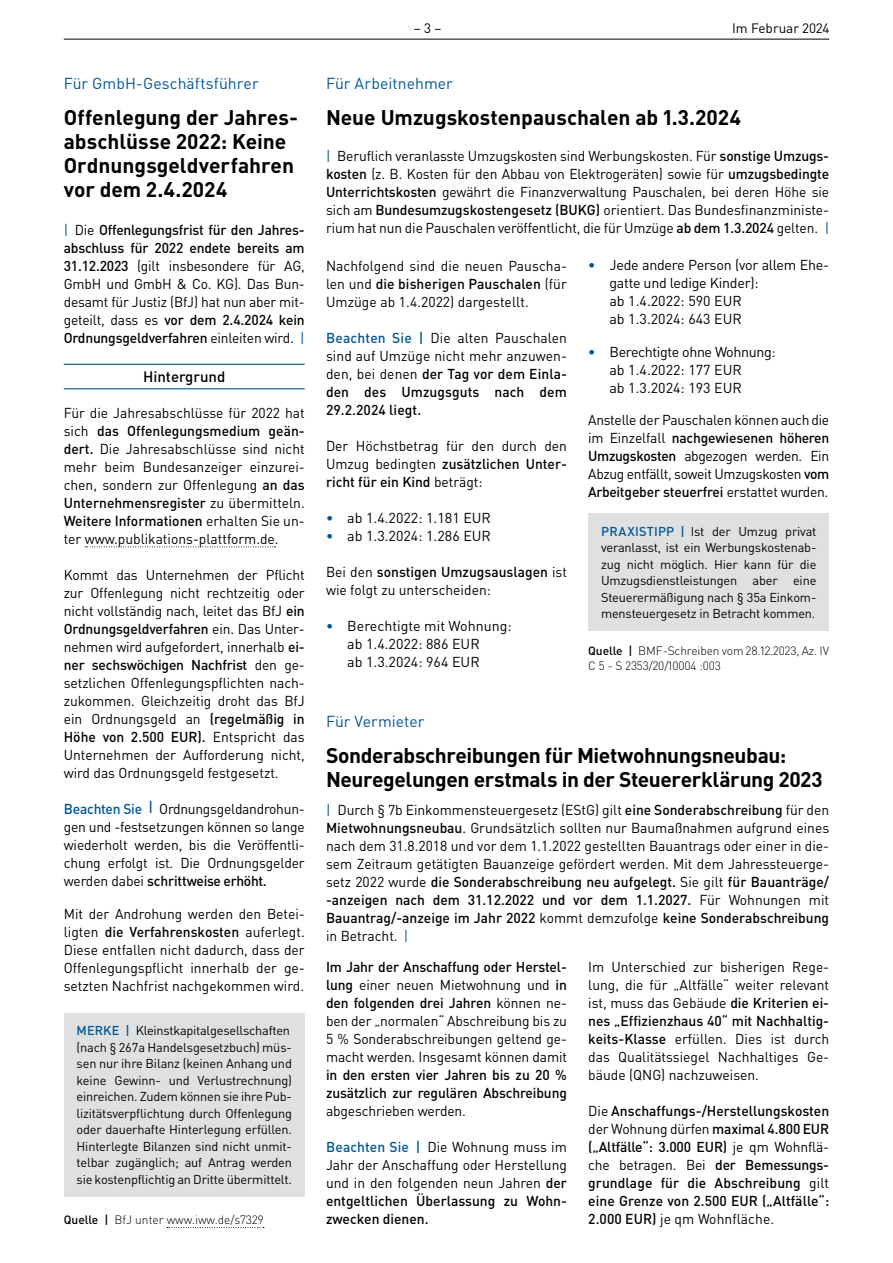
<style>
.page{position:relative;width:893px;height:1263px;background:#fff}
.page>*{position:absolute;margin:0;border:0;box-sizing:border-box;transform-origin:0 0}
.t1{font:700 21px/24px "DIN Pro";letter-spacing:-.005em;color:#000001}
.t2{font:15.75px "DIN Pro";color:#015695}
.t3{font:500 15px "DIN Pro";color:#000001}
.t4{font:14.25px/18px "DIN Pro";color:#000001;text-align:justify}
.t5{font:500 14.25px/18px "DIN Pro";letter-spacing:-.01em;color:#000001}
.t6{font:14.25px/18px "DIN Pro";letter-spacing:-.02em;color:#000001}
.t7{font:14.25px/18px "DIN Pro";letter-spacing:-.025em;color:#000001}
.t8{font:13.5px "DIN Pro";color:#000001}
.t9{font:12.75px/16.5px "DIN Pro";letter-spacing:-.015em;color:#000001}
.t10{font:300 12px/15px "DIN Pro";letter-spacing:-.01em;color:#000001}
.s1{color:#015695}
.s2{font-weight:500}
.s3{font-weight:500;color:#015695}
.s4{font-weight:400}
</style>
<div class="page">
<hr style="left:64px;top:39px;width:765px;height:1px;background:#000001">
<hr style="left:64px;top:364px;width:241px;height:1px;background:#015695">
<hr style="left:64px;top:388px;width:241px;height:1px;background:#015695">
<svg style="left:85px;top:546px;width:191px;height:1px"></svg>
<svg style="left:167px;top:1227px;width:97px;height:1px"></svg>
<div style="left:64px;top:1013px;width:241px;height:184px;background:#dfe1e1"></div>
<div style="left:588px;top:513px;width:241px;height:118px;background:#dfe1e1"></div>
<p class="t2" style="left:64px;top:73px;width:196px">Für GmbH-Geschäftsführer</p>
<h1 class="t1" style="left:64px;top:105px;width:236px">Offenlegung der Jahres&shy;abschlüsse 2022: Keine<br>Ordnungsgeldverfahren vor dem 2.4.2024</h1>
<p class="t4" style="left:64px;top:220px;width:242px"><span class="s1">|</span> Die <span class="s2">Offenlegungsfrist für den Jahres&shy;abschluss für 2022 endete bereits am 31.12.2023</span> (gilt insbesondere für AG, GmbH und GmbH &amp; Co. KG). Das Bun&shy;desamt für Justiz (BfJ) hat nun aber mit&shy;geteilt, dass es <span class="s2">vor dem 2.4.2024 kein Ordnungsgeldverfahren</span> einleiten wird. <span class="s1">|</span></p>
<p class="t3" style="left:143px;top:366px;width:84px">Hintergrund</p>
<p class="t4" style="left:64px;top:403px;width:242px">Für die Jahresabschlüsse für 2022 hat sich <span class="s2">das Offenlegungsmedium geän&shy;dert.</span> Die Jahresabschlüsse sind nicht mehr beim Bundesanzeiger einzurei&shy;chen, sondern zur Offenlegung <span class="s2">an das Unternehmensregister</span> zu übermitteln.<br><span class="s2">Weitere Informationen</span> erhalten Sie un&shy;ter www.publikations-plattform.de.</p>
<p class="t4" style="left:64px;top:565px;width:242px">Kommt das Unternehmen der Pflicht zur Offenlegung nicht rechtzeitig oder nicht vollständig nach, leitet das BfJ <span class="s2">ein Ordnungsgeldverfahren</span> ein. Das Unter&shy;nehmen wird aufgefordert, innerhalb <span class="s2">ei&shy;ner sechswöchigen Nachfrist</span> den ge&shy;setzlichen Offenlegungspflichten nach&shy;zukommen. Gleichzeitig droht das BfJ ein Ordnungsgeld an <span class="s2">(regelmäßig in Höhe von 2.500 EUR).</span> Entspricht das Unternehmen der Aufforderung nicht, wird das Ordnungsgeld festgesetzt.</p>
<p class="t4" style="left:64px;top:799px;width:242px"><span class="s3">Beachten Sie |</span> Ordnungsgeldandrohun&shy;gen und -festsetzungen können so lange wiederholt werden, bis die Veröffentli&shy;chung erfolgt ist. Die Ordnungsgelder werden dabei <span class="s2">schrittweise erhöht.</span></p>
<p class="t4" style="left:64px;top:904px;width:242px">Mit der Androhung werden den Betei&shy;ligten <span class="s2">die Verfahrenskosten</span> auferlegt.<br>Diese entfallen nicht dadurch, dass der Offenlegungspflicht innerhalb der ge&shy;setzten Nachfrist nachgekommen wird.</p>
<p class="t9" style="left:77px;top:1022px;width:217px"><span class="s3">MERKE |</span> Kleinstkapitalgesellschaften (nach § 267a Handelsgesetzbuch) müs&shy;sen nur ihre Bilanz (keinen Anhang und keine Gewinn- und Verlustrechnung) einreichen. Zudem können sie ihre Pub&shy;lizitätsverpflichtung durch Offenlegung oder dauerhafte Hinterlegung erfüllen.<br>Hinterlegte Bilanzen sind nicht unmit&shy;telbar zugänglich; auf Antrag werden sie kostenpflichtig an Dritte übermittelt.</p>
<p class="t10" style="left:64px;top:1212px;width:201px"><span class="s2">Quelle |</span> BfJ unter www.iww.de/s7329</p>
<p class="t8" style="left:414px;top:19px;width:29px">– 3 –</p>
<p class="t8" style="left:732px;top:19px;width:99px">Im Februar 2024</p>
<p class="t2" style="left:326px;top:73px;width:128px">Für Arbeitnehmer</p>
<h1 class="t1" style="left:326px;top:105px;width:417px">Neue Umzugskostenpauschalen ab 1.3.2024</h1>
<p class="t4" style="left:326px;top:147px;width:505px"><span class="s1">|</span> Beruflich veranlasste Umzugskosten sind Werbungskosten. Für <span class="s2">sonstige Umzugs&shy;kosten</span> (z. B. Kosten für den Abbau von Elektrogeräten) sowie für <span class="s2">umzugsbedingte Unterrichtskosten</span> gewährt die Finanzverwaltung Pauschalen, bei deren Höhe sie sich am <span class="s2">Bundesumzugskostengesetz (BUKG)</span> orientiert. Das Bundesfinanzministe&shy;rium hat nun die Pauschalen veröffentlicht, die für Umzüge <span class="s2">ab dem 1.3.2024</span> gelten. <span class="s1">|</span></p>
<p class="t4" style="left:326px;top:256px;width:242px">Nachfolgend sind die neuen Pauscha&shy;len und <span class="s2">die bisherigen Pauschalen</span> (für Umzüge ab 1.4.2022) dargestellt.</p>
<p class="t4" style="left:326px;top:328px;width:242px"><span class="s3">Beachten Sie |</span> Die alten Pauschalen sind auf Umzüge nicht mehr anzuwen&shy;den, bei denen <span class="s2">der Tag vor dem Einla&shy;den des Umzugsguts nach dem 29.2.2024 liegt.</span></p>
<p class="t4" style="left:326px;top:436px;width:242px">Der Höchstbetrag für den durch den Umzug bedingten <span class="s2">zusätzlichen Unter&shy;richt für ein Kind</span> beträgt:</p>
<p class="t4" style="left:326px;top:508px;width:166px"><span class="s3">•</span> ab 1.4.2022: 1.181 EUR</p>
<p class="t4" style="left:326px;top:526px;width:166px"><span class="s3">•</span> ab 1.3.2024: 1.286 EUR</p>
<p class="t4" style="left:326px;top:562px;width:242px">Bei den <span class="s2">sonstigen Umzugsauslagen</span> ist wie folgt zu unterscheiden:</p>
<p class="t4" style="left:347px;top:616px;width:166px;text-align:left;text-indent:-21px"><span class="s3">•</span> Berechtigte mit Wohnung: ab 1.4.2022: 886 EUR<br>ab 1.3.2024: 964 EUR</p>
<p class="t6" style="left:609px;top:256px;width:221px;text-indent:-21px"><span class="s3">•</span> Jede andere Person (vor allem Ehe&shy;gatte und ledige Kinder):<br>ab 1.4.2022: 590 EUR<br>ab 1.3.2024: 643 EUR</p>
<p class="t7" style="left:609px;top:343px;width:168px;text-indent:-21px"><span class="s3">•</span> Berechtigte ohne Wohnung: ab 1.4.2022: 177 EUR<br>ab 1.3.2024: 193 EUR</p>
<p class="t4" style="left:588px;top:410px;width:242px">Anstelle der Pauschalen können auch die im Einzelfall <span class="s2">nachgewiesenen höheren Umzugskosten</span> abgezogen werden. Ein Abzug entfällt, soweit Umzugskosten <span class="s2">vom Arbeitgeber steuerfrei</span> erstattet wurden.</p>
<p class="t9" style="left:601px;top:522px;width:217px;text-align:justify"><span class="s3">PRAXISTIPP |</span> Ist der Umzug privat veranlasst, ist ein Werbungskostenab&shy;zug nicht möglich. Hier kann für die Umzugsdienstleistungen aber eine Steuerermäßigung nach § 35a Einkom&shy;mensteuergesetz in Betracht kommen.</p>
<p class="t10" style="left:588px;top:642px;width:242px"><span class="s2">Quelle |</span> BMF-Schreiben vom 28.12.2023, Az. IV<br>C 5 - S 2353/20/10004 :003</p>
<p class="t2" style="left:326px;top:710px;width:100px">Für Vermieter</p>
<h1 class="t1" style="left:326px;top:742px;width:498px">Sonderabschreibungen für Mietwohnungsneubau:<br>Neuregelungen erstmals in der Steuererklärung 2023</h1>
<p class="t4" style="left:326px;top:801px;width:505px"><span class="s1">|</span> Durch § 7b Einkommensteuergesetz (EStG) gilt <span class="s2">eine Sonderabschreibung</span> für den <span class="s2">Mietwohnungsneubau</span>. Grundsätzlich sollten nur Baumaßnahmen aufgrund eines nach dem 31.8.2018 und vor dem 1.1.2022 gestellten Bauantrags oder einer in die&shy;sem Zeitraum getätigten Bauanzeige gefördert werden. Mit dem Jahressteuerge&shy;setz 2022 wurde <span class="s2">die Sonderabschreibung neu aufgelegt.</span> Sie gilt <span class="s2">für Bauanträge/ -anzeigen nach dem 31.12.2022 und vor dem 1.1.2027.</span> Für Wohnungen mit <span class="s2">Bauantrag/-anzeige im Jahr 2022</span> kommt demzufolge <span class="s2">keine Sonderabschreibung </span>in Betracht. <span class="s1">|</span></p>
<p class="t4" style="left:326px;top:957px;width:242px"><span class="s2">Im Jahr der Anschaffung oder Herstel&shy;lung</span> einer neuen Mietwohnung und <span class="s2">in den folgenden drei Jahren</span> können ne&shy;ben der „normalen“ Abschreibung bis zu 5 % Sonderabschreibungen geltend ge&shy;macht werden. Insgesamt können damit</p>
<p class="t5" style="left:326px;top:1065px;width:242px">in den ersten vier Jahren bis zu 20 % zusätzlich zur regulären Abschreibung</p>
<p class="t4" style="left:326px;top:1101px;width:141px">abgeschrieben werden.</p>
<p class="t4" style="left:326px;top:1137px;width:242px"><span class="s3">Beachten Sie |</span> Die Wohnung muss im Jahr der Anschaffung oder Herstellung und in den folgenden neun Jahren <span class="s2">der entgeltlichen Überlassung zu Wohn&shy;zwecken dienen.</span></p>
<p class="t4" style="left:588px;top:957px;width:242px">Im Unterschied zur bisherigen Rege&shy;lung, die für „Altfälle“ weiter relevant ist, muss das Gebäude <span class="s2">die Kriterien ei&shy;nes „Effizienzhaus 40“ mit Nachhaltig&shy;keits-Klasse</span> erfüllen. Dies ist durch das Qualitätssiegel Nachhaltiges Ge&shy;bäude (QNG) nachzuweisen.</p>
<p class="t5" style="left:588px;top:1101px;width:242px;text-align:justify"><span class="s4">Die</span> Anschaffungs-/Herstellungskosten <span class="s4">der Wohnung dürfen</span> maximal 4.800 EUR („Altfälle“: 3.000 EUR) <span class="s4">je qm Wohnflä&shy;che betragen. Bei</span> der Bemessungs&shy;grundlage für die Abschreibung <span class="s4">gilt </span>eine Grenze von 2.500 EUR („Altfälle“:<br>2.000 EUR) <span class="s4">je qm Wohnfläche.</span></p>
</div>
